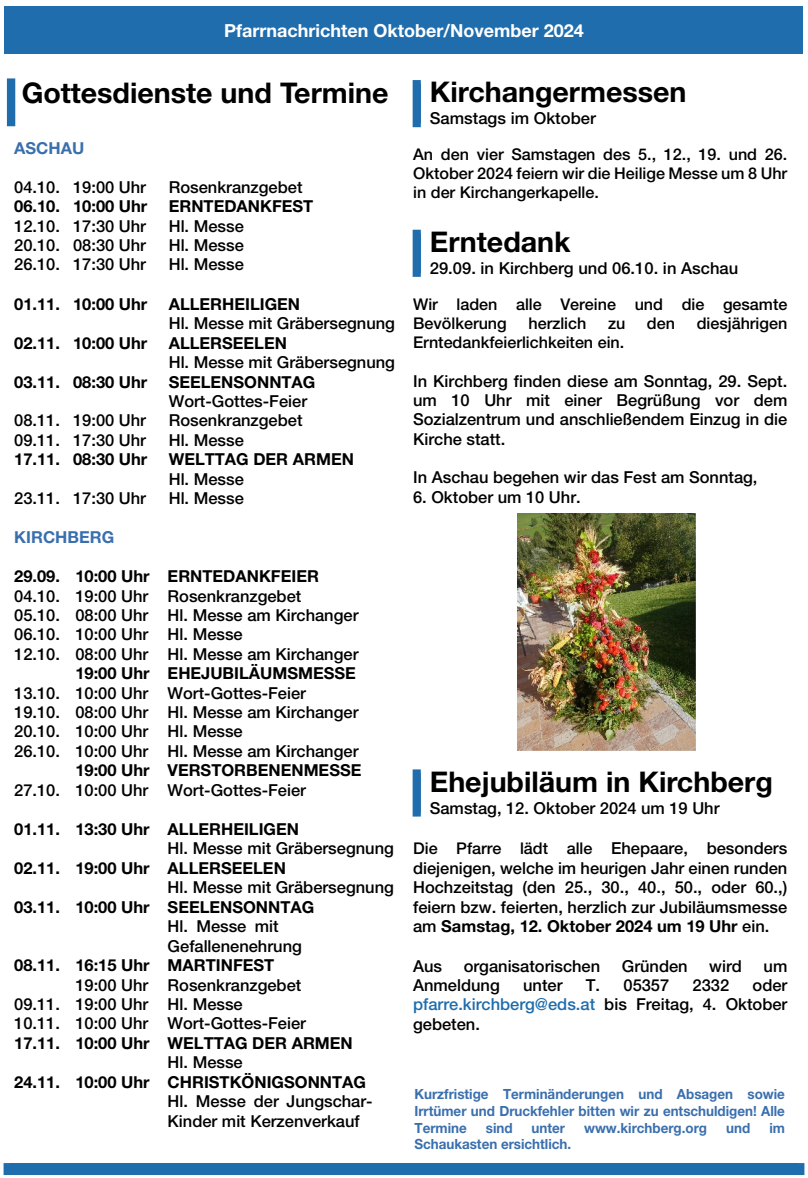
<style>
.page{position:relative;width:808px;height:1178px;background:#fff}
.page>*{position:absolute;margin:0;border:0;box-sizing:border-box;transform-origin:0 0}
.t1{font:700 28.5px "Helvetica Neue LT Std";color:#000}
.t2{font:700 18px "Helvetica Neue LT Std";color:#fff}
.t3{font:500 16.5px/19.4px "Helvetica Neue LT Std";color:#000}
.t4{font:700 16.5px "Helvetica Neue LT Std";color:#000}
.t5{font:700 16.5px "Helvetica Neue LT Std";color:#3a6fae}
.t6{font:500 16.2px/19px "Helvetica Neue LT Std";color:#000;text-align:justify}
.t7{font:700 14.1px/16.8px "Helvetica Neue LT Std";color:#3a6fae;text-align:justify;scale:.96 1}
.s1{font-size:16.2px}
.s2{font-weight:700}
.s3{color:#1f6dad}
</style>
<div class="page">
<div style="left:5px;top:6px;width:798px;height:48px;background:#1f6dad"></div>
<div style="left:4px;top:1163px;width:800px;height:12px;background:#1f6dad"></div>
<div style="left:7px;top:78px;width:8px;height:48px;background:#1f6dad"></div>
<div style="left:413px;top:80px;width:8px;height:47px;background:#1f6dad"></div>
<div style="left:413px;top:769px;width:8px;height:47px;background:#1f6dad;border:8px solid #1f6dad"></div>
<div style="left:413px;top:230px;width:8px;height:47px;background:#1f6dad"></div>
<img style="left:518px;top:514px;width:177px;height:236px">
<p class="t2" style="left:224px;top:24px;width:361px">Pfarrnachrichten Oktober/November 2024</p>
<h1 class="t1" style="left:22px;top:83px;width:368px">Gottesdienste und Termine</h1>
<p class="t5" style="left:14px;top:142px;width:71px">ASCHAU</p>
<p class="t3" style="left:14px;top:179px;width:133px">04.10. 19:00 Uhr</p>
<p class="t3" style="left:169px;top:179px;width:135px">Rosenkranzgebet</p>
<p class="t4" style="left:14px;top:201px;width:135px">06.10. 10:00 Uhr</p>
<p class="t4" style="left:169px;top:201px;width:146px">ERNTEDANKFEST</p>
<p class="t3" style="left:14px;top:219px;width:133px">12.10. 17:30 Uhr</p>
<p class="t3" style="left:169px;top:219px;width:77px">Hl. Messe</p>
<p class="t3" style="left:14px;top:238px;width:133px">20.10. 08:30 Uhr</p>
<p class="t3" style="left:169px;top:238px;width:77px">Hl. Messe</p>
<p class="t3" style="left:14px;top:257px;width:133px">26.10. 17:30 Uhr</p>
<p class="t3" style="left:169px;top:257px;width:77px">Hl. Messe</p>
<p class="t4" style="left:14px;top:298px;width:135px">01.11. 10:00 Uhr</p>
<p class="t4" style="left:169px;top:298px;width:133px">ALLERHEILIGEN</p>
<p class="t3" style="left:169px;top:316px;width:228px">Hl. Messe mit Gräbersegnung</p>
<p class="t4" style="left:14px;top:337px;width:135px">02.11. 10:00 Uhr</p>
<p class="t4" style="left:169px;top:337px;width:120px">ALLERSEELEN</p>
<p class="t3" style="left:169px;top:355px;width:228px">Hl. Messe mit Gräbersegnung</p>
<p class="t4" style="left:14px;top:376px;width:135px">03.11. 08:30 Uhr</p>
<p class="t4" style="left:169px;top:376px;width:148px">SEELENSONNTAG</p>
<p class="t3" style="left:169px;top:394px;width:140px">Wort-Gottes-Feier</p>
<p class="t3" style="left:14px;top:413px;width:133px">08.11. 19:00 Uhr</p>
<p class="t3" style="left:169px;top:413px;width:135px">Rosenkranzgebet</p>
<p class="t3" style="left:14px;top:432px;width:133px">09.11. 17:30 Uhr</p>
<p class="t3" style="left:169px;top:432px;width:77px">Hl. Messe</p>
<p class="t4" style="left:14px;top:454px;width:135px">17.11. 08:30 Uhr</p>
<p class="t4" style="left:169px;top:454px;width:187px">WELTTAG DER ARMEN</p>
<p class="t3" style="left:169px;top:471px;width:77px">Hl. Messe</p>
<p class="t3" style="left:14px;top:491px;width:133px">23.11. 17:30 Uhr</p>
<p class="t3" style="left:169px;top:491px;width:77px">Hl. Messe</p>
<p class="t5" style="left:14px;top:531px;width:101px">KIRCHBERG</p>
<p class="t4" style="left:14px;top:570px;width:306px">29.09. 10:00 Uhr ERNTEDANKFEIER</p>
<p class="t3" style="left:14px;top:588px;width:346px">04.10. 19:00 Uhr Rosenkranzgebet<br>05.10. 08:00 Uhr Hl. Messe am Kirchanger 06.10. 10:00 Uhr Hl. Messe<br>12.10. 08:00 Uhr Hl. Messe am Kirchanger</p>
<p class="t4" style="left:75px;top:667px;width:282px">19:00 Uhr EHEJUBILÄUMSMESSE</p>
<p class="t3" style="left:14px;top:685px;width:346px">13.10. 10:00 Uhr Wort-Gottes-Feier<br>19.10. 08:00 Uhr Hl. Messe am Kirchanger 20.10. 10:00 Uhr Hl. Messe<br>26.10. 10:00 Uhr Hl. Messe am Kirchanger</p>
<p class="t4" style="left:75px;top:765px;width:287px">19:00 Uhr VERSTORBENENMESSE</p>
<p class="t3" style="left:14px;top:782px;width:293px">27.10. 10:00 Uhr Wort-Gottes-Feier</p>
<p class="t4" style="left:14px;top:823px;width:286px">01.11. 13:30 Uhr ALLERHEILIGEN</p>
<p class="t3" style="left:168px;top:841px;width:228px">Hl. Messe mit Gräbersegnung</p>
<p class="t4" style="left:14px;top:862px;width:273px">02.11. 19:00 Uhr ALLERSEELEN</p>
<p class="t3" style="left:168px;top:880px;width:228px">Hl. Messe mit Gräbersegnung</p>
<p class="t4" style="left:14px;top:901px;width:302px">03.11. 10:00 Uhr SEELENSONNTAG</p>
<p class="t3" style="left:168px;top:919px;width:136px">Hl. Messe mit<br>Gefallenenehrung</p>
<p class="t4" style="left:14px;top:959px;width:261px">08.11. 16:15 Uhr MARTINFEST</p>
<p class="t3" style="left:14px;top:977px;width:293px;text-indent:61px">19:00 Uhr Rosenkranzgebet<br>09.11. 19:00 Uhr Hl. Messe<br>10.11. 10:00 Uhr Wort-Gottes-Feier</p>
<p class="t4" style="left:14px;top:1037px;width:340px">17.11. 10:00 Uhr WELTTAG DER ARMEN</p>
<p class="t3" style="left:168px;top:1055px;width:77px">Hl. Messe</p>
<p class="t4" style="left:14px;top:1076px;width:353px">24.11. 10:00 Uhr CHRISTKÖNIGSONNTAG</p>
<p class="t3" style="left:168px;top:1094px;width:207px">Hl. Messe der Jungschar-<br>Kinder mit Kerzenverkauf</p>
<h1 class="t1" style="left:430px;top:82px;width:258px">Kirchangermessen</h1>
<p class="t3" style="left:430px;top:111px;width:168px">Samstags im Oktober</p>
<p class="t6" style="left:413px;top:147px;width:376px">An den vier Samstagen des 5., 12., 19. und 26.<br>Oktober 2024 feiern wir die Heilige Messe um 8 Uhr in der Kirchangerkapelle.</p>
<h1 class="t1" style="left:430px;top:232px;width:142px">Erntedank</h1>
<p class="t3" style="left:430px;top:261px;width:310px">29.09. in Kirchberg und 06.10. in Aschau</p>
<p class="t6" style="left:413px;top:297px;width:376px">Wir laden alle Vereine und die gesamte<br>Bevölkerung</p>
<p class="t6" style="left:528px;top:316px;width:60px">herzlich</p>
<p class="t6" style="left:608px;top:316px;width:19px">zu</p>
<p class="t6" style="left:647px;top:316px;width:30px">den</p>
<p class="t6" style="left:697px;top:316px;width:92px">diesjährigen</p>
<p class="t6" style="left:413px;top:335px;width:213px">Erntedankfeierlichkeiten ein.</p>
<p class="t3" style="left:413px;top:373px;width:376px;text-align:justify">In Kirchberg finden diese am Sonntag, 29. Sept. um 10 Uhr mit einer Begrüßung vor dem Sozialzentrum und anschließendem Einzug in die Kirche statt.</p>
<p class="t3" style="left:413px;top:470px;width:346px">In Aschau begehen wir das Fest am Sonntag,</p>
<p class="t3" style="left:413px;top:489px;width:169px">6. Oktober um 10 Uhr.</p>
<h1 class="t1" style="left:430px;top:771px;width:344px">Ehejubiläum in Kirchberg</h1>
<p class="t3" style="left:430px;top:800px;width:291px">Samstag, 12. Oktober 2024 um 19 Uhr</p>
<p class="t3" style="left:413px;top:841px;width:376px;text-align:justify"><span class="s1">Die Pfarre lädt alle</span> Ehepaare, besonders diejenigen, welche im heurigen Jahr einen runden Hochzeitstag (den 25., 30., 40., 50., oder 60.,) feiern bzw. feierten, herzlich zur Jubiläumsmesse am <span class="s2">Samstag, 12. Oktober 2024 um 19 Uhr</span> ein.</p>
<p class="t3" style="left:413px;top:958px;width:31px">Aus</p>
<p class="t3" style="left:464px;top:958px;width:138px">organisatorischen</p>
<p class="t3" style="left:622px;top:958px;width:67px">Gründen</p>
<p class="t3" style="left:709px;top:958px;width:34px">wird</p>
<p class="t3" style="left:763px;top:958px;width:25px">um</p>
<p class="t3" style="left:413px;top:978px;width:88px">Anmeldung</p>
<p class="t3" style="left:523px;top:978px;width:41px">unter</p>
<p class="t3" style="left:586px;top:978px;width:85px">T. 05357</p>
<p class="t3" style="left:693px;top:978px;width:38px">2332</p>
<p class="t3" style="left:413px;top:978px;width:376px;text-align:justify;text-indent:339px">oder <span class="s3">pfarre.kirchberg@eds.at</span> bis Freitag, 4. Oktober gebeten.</p>
<p class="t7" style="left:414px;top:1088px;width:387px">Kurzfristige Terminänderungen und Absagen sowie Irrtümer und Druckfehler bitten wir zu entschuldigen! Alle Termine</p>
<p class="t7" style="left:486px;top:1121px;width:29px">sind</p>
<p class="t7" style="left:532px;top:1121px;width:36px">unter</p>
<p class="t7" style="left:584px;top:1121px;width:130px">www.kirchberg.org</p>
<p class="t7" style="left:726px;top:1121px;width:27px">und</p>
<p class="t7" style="left:769px;top:1121px;width:18px">im</p>
<p class="t7" style="left:414px;top:1138px;width:165px">Schaukasten ersichtlich.</p>
</div>
